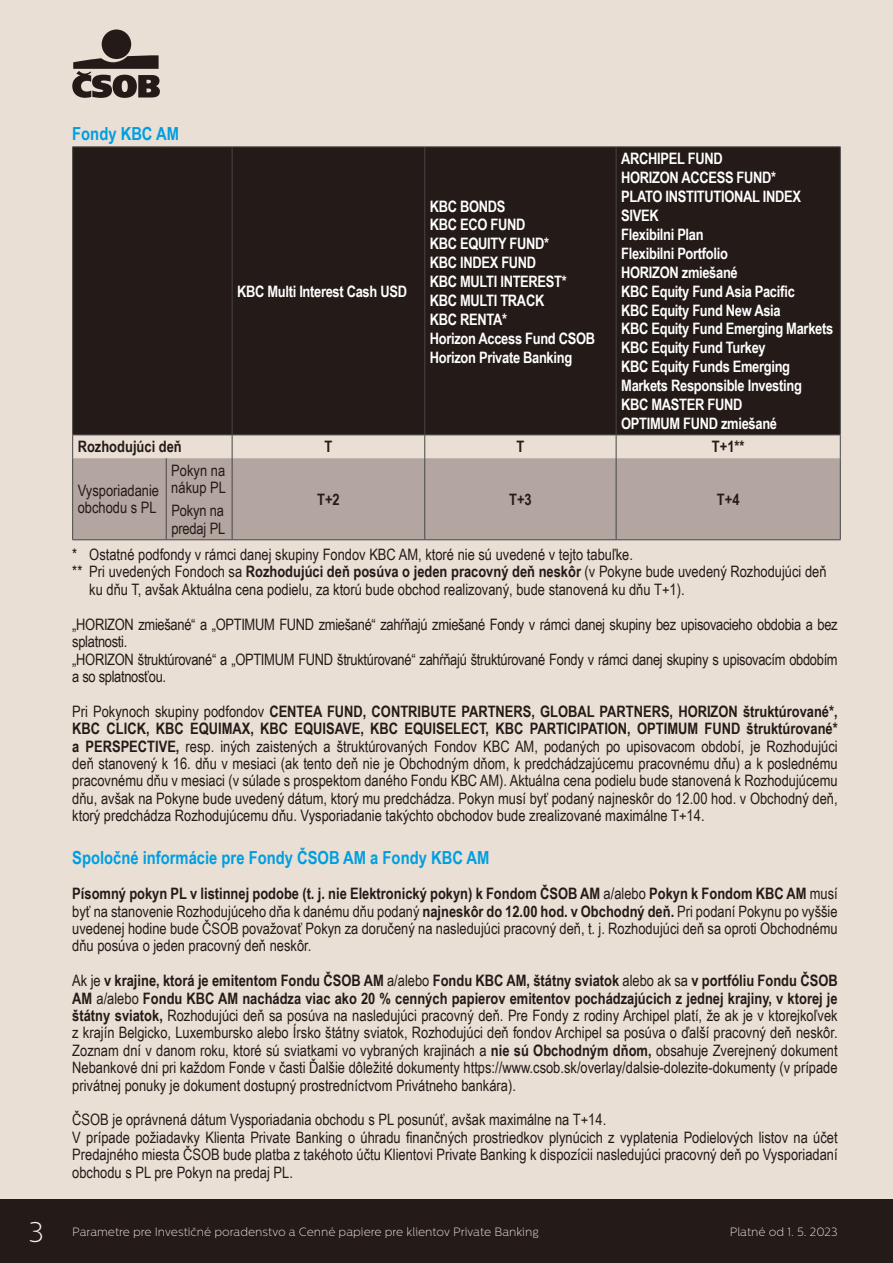
<style>
.page{position:relative;width:893px;height:1263px;background:#e9dfd5}
.page>*{position:absolute;margin:0;border:0;box-sizing:border-box;transform-origin:0 0}
.t1{font:200 28.5px "Centrale Sans";color:#f4efea}
.t2{font:700 18px "Arial Narrow";color:#009ee1}
.t3{font:15.75px/17.4px "Arial Narrow";color:#241a17}
.t4{font:700 15.75px/18.9px "Arial Narrow";letter-spacing:-.02em;color:#fff}
.t5{font:15.75px/17.4px "Arial Narrow";letter-spacing:-.02em;color:#241a17}
.t6{font:700 15.75px "Arial Narrow";color:#241a17}
.t7{font:200 12px "Centrale Sans";color:#e9dfd5}
.s1{font-weight:700}
</style>
<div class="page">
<div style="left:0;top:1199px;width:893px;height:64px;background:#241a17"></div>
<div style="left:102px;top:30px;width:29px;height:29px;background:#241a17;border-radius:50%"></div>
<svg style="left:72px;top:55px;width:88px;height:43px"></svg>
<div style="left:73px;top:147px;width:767px;height:287px;background:#241a17"></div>
<div style="left:73px;top:458px;width:767px;height:81px;background:#b3a6a0"></div>
<hr style="left:72px;top:147px;width:1px;height:287px;background:#464646">
<hr style="left:72px;top:146px;width:94px;height:1px;background:#464646">
<hr style="left:166px;top:146px;width:66px;height:1px;background:#464646">
<hr style="left:232px;top:146px;width:193px;height:1px;background:#464646">
<hr style="left:425px;top:146px;width:191px;height:1px;background:#464646">
<hr style="left:616px;top:146px;width:225px;height:1px;background:#464646">
<hr style="left:232px;top:147px;width:1px;height:287px;background:#464646">
<hr style="left:424px;top:147px;width:1px;height:287px;background:#464646">
<hr style="left:616px;top:147px;width:1px;height:287px;background:#464646">
<hr style="left:840px;top:147px;width:1px;height:287px;background:#464646">
<svg style="left:72px;top:435px;width:1px;height:23px"></svg>
<hr style="left:72px;top:434px;width:94px;height:1px;background:#464646">
<hr style="left:166px;top:434px;width:66px;height:1px;background:#464646">
<hr style="left:232px;top:434px;width:193px;height:1px;background:#464646">
<hr style="left:425px;top:434px;width:191px;height:1px;background:#464646">
<hr style="left:616px;top:434px;width:225px;height:1px;background:#464646">
<svg style="left:232px;top:435px;width:1px;height:23px"></svg>
<svg style="left:424px;top:435px;width:1px;height:23px"></svg>
<svg style="left:616px;top:435px;width:1px;height:23px"></svg>
<svg style="left:840px;top:435px;width:1px;height:23px"></svg>
<hr style="left:72px;top:458px;width:1px;height:41px;background:#464646">
<hr style="left:72px;top:499px;width:1px;height:40px;background:#464646">
<hr style="left:166px;top:458px;width:1px;height:41px;background:#464646">
<hr style="left:232px;top:458px;width:1px;height:41px;background:#464646">
<hr style="left:424px;top:458px;width:1px;height:41px;background:#464646">
<hr style="left:616px;top:458px;width:1px;height:41px;background:#464646">
<hr style="left:840px;top:458px;width:1px;height:41px;background:#464646">
<hr style="left:166px;top:499px;width:1px;height:40px;background:#464646">
<hr style="left:232px;top:499px;width:1px;height:40px;background:#464646">
<hr style="left:424px;top:499px;width:1px;height:40px;background:#464646">
<hr style="left:616px;top:499px;width:1px;height:40px;background:#464646">
<hr style="left:840px;top:499px;width:1px;height:40px;background:#464646">
<hr style="left:72px;top:539px;width:94px;height:1px;background:#464646">
<hr style="left:232px;top:539px;width:193px;height:1px;background:#464646">
<hr style="left:425px;top:539px;width:191px;height:1px;background:#464646">
<hr style="left:616px;top:539px;width:225px;height:1px;background:#464646">
<hr style="left:166px;top:539px;width:66px;height:1px;background:#464646">
<p class="t2" style="left:72px;top:121px;width:108px">Fondy KBC AM</p>
<p class="t4" style="left:237px;top:281px;width:171px">KBC Multi Interest Cash USD</p>
<p class="t4" style="left:430px;top:196px;width:167px">KBC BONDS<br>KBC ECO FUND<br>KBC EQUITY FUND*<br>KBC INDEX FUND<br>KBC MULTI INTEREST*<br>KBC MULTI TRACK<br>KBC RENTA*<br>Horizon Access Fund CSOB<br>Horizon Private Banking</p>
<p class="t4" style="left:621px;top:149px;width:213px">ARCHIPEL FUND<br>HORIZON ACCESS FUND*<br>PLATO INSTITUTIONAL INDEX<br>SIVEK<br>Flexibilni Plan<br>Flexibilni Portfolio<br>HORIZON zmiešané<br>KBC Equity Fund Asia Pacific<br>KBC Equity Fund New Asia<br>KBC Equity Fund Emerging Markets<br>KBC Equity Fund Turkey<br>KBC Equity Funds Emerging<br>Markets Responsible Investing<br>KBC MASTER FUND<br>OPTIMUM FUND zmiešané</p>
<p class="t6" style="left:78px;top:435px;width:106px">Rozhodujúci deň</p>
<p class="t6" style="left:324px;top:435px;width:9px">T</p>
<p class="t6" style="left:516px;top:435px;width:9px">T</p>
<p class="t6" style="left:712px;top:435px;width:34px">T+1**</p>
<p class="t3" style="left:78px;top:481px;width:83px">Vysporiadanie obchodu s PL</p>
<p class="t3" style="left:171px;top:461px;width:56px">Pokyn na nákup PL</p>
<p class="t6" style="left:317px;top:487px;width:24px">T+2</p>
<p class="t6" style="left:509px;top:487px;width:24px">T+3</p>
<p class="t6" style="left:717px;top:487px;width:24px">T+4</p>
<p class="t3" style="left:171px;top:502px;width:56px">Pokyn na predaj PL</p>
<p class="t3" style="left:72px;top:545px;width:562px">* Ostatné podfondy v rámci danej skupiny Fondov KBC AM, ktoré nie sú uvedené v tejto tabuľke.</p>
<p class="t3" style="left:72px;top:563px;width:756px">** Pri uvedených Fondoch sa <span class="s1">Rozhodujúci deň posúva o jeden pracovný deň neskôr</span> (v Pokyne bude uvedený Rozhodujúci deň</p>
<p class="t3" style="left:89px;top:580px;width:597px">ku dňu T, avšak Aktuálna cena podielu, za ktorú bude obchod realizovaný, bude stanovená ku dňu T+1).</p>
<p class="t5" style="left:72px;top:615px;width:767px">„HORIZON zmiešané“ a „OPTIMUM FUND zmiešané“ zahŕňajú zmiešané Fondy v rámci danej skupiny bez upisovacieho obdobia a bez splatnosti.<br>„HORIZON štruktúrované“ a „OPTIMUM FUND štruktúrované“ zahŕňajú štruktúrované Fondy v rámci danej skupiny s upisovacím obdobím a so splatnosťou.</p>
<p class="t3" style="left:72px;top:702px;width:767px;text-align:justify">Pri Pokynoch skupiny podfondov <span class="s1">CENTEA FUND, CONTRIBUTE PARTNERS, GLOBAL PARTNERS, HORIZON štruktúrované*, KBC CLICK, KBC EQUIMAX, KBC EQUISAVE, KBC EQUISELECT, KBC PARTICIPATION, OPTIMUM FUND štruktúrované* a PERSPECTIVE,</span> resp. iných zaistených a štruktúrovaných Fondov KBC AM, podaných po upisovacom období, je Rozhodujúci deň stanovený k 16. dňu v mesiaci (ak tento deň nie je Obchodným dňom, k predchádzajúcemu pracovnému dňu) a k poslednému pracovnému dňu v mesiaci (v súlade s prospektom daného Fondu KBC AM). Aktuálna cena podielu bude stanovená k Rozhodujúcemu dňu, avšak na Pokyne bude uvedený dátum, ktorý mu predchádza. Pokyn musí byť podaný najneskôr do 12.00 hod. v Obchodný deň, ktorý predchádza Rozhodujúcemu dňu. Vysporiadanie takýchto obchodov bude zrealizované maximálne T+14.</p>
<p class="t2" style="left:72px;top:844px;width:419px">Spoločné informácie pre Fondy ČSOB AM a Fondy KBC AM</p>
<p class="t3" style="left:72px;top:884px;width:767px;text-align:justify"><span class="s1">Písomný pokyn PL v listinnej podobe (t. j. nie Elektronický pokyn) k Fondom ČSOB AM</span> a/alebo <span class="s1">Pokyn k Fondom KBC AM</span> musí byť na stanovenie Rozhodujúceho dňa k danému dňu podaný <span class="s1">najneskôr do 12.00 hod. v Obchodný deň.</span> Pri podaní Pokynu po vyššie uvedenej hodine bude ČSOB považovať Pokyn za doručený na nasledujúci pracovný deň, t. j. Rozhodujúci deň sa oproti Obchodnému dňu posúva o jeden pracovný deň neskôr.</p>
<p class="t3" style="left:72px;top:971px;width:767px;text-align:justify">Ak je <span class="s1">v krajine, ktorá je emitentom Fondu ČSOB AM</span> a/alebo <span class="s1">Fondu KBC AM, štátny sviatok</span> alebo ak sa <span class="s1">v portfóliu Fondu ČSOB AM</span> a/alebo <span class="s1">Fondu KBC AM nachádza viac ako 20 % cenných papierov emitentov pochádzajúcich z jednej krajiny, v ktorej je štátny sviatok,</span> Rozhodujúci deň sa posúva na nasledujúci pracovný deň. Pre Fondy z rodiny Archipel platí, že ak je v ktorejkoľvek z krajín Belgicko, Luxembursko alebo Írsko štátny sviatok, Rozhodujúci deň fondov Archipel sa posúva o ďalší pracovný deň neskôr.<br>Zoznam dní v danom roku, ktoré sú sviatkami vo vybraných krajinách a <span class="s1">nie sú Obchodným dňom,</span> obsahuje Zverejnený dokument Nebankové dni pri každom Fonde v časti Ďalšie dôležité dokumenty https://www.csob.sk/overlay/dalsie-dolezite-dokumenty (v prípade privátnej ponuky je dokument dostupný prostredníctvom Privátneho bankára).</p>
<p class="t3" style="left:72px;top:1110px;width:767px">ČSOB je oprávnená dátum Vysporiadania obchodu s PL posunúť, avšak maximálne na T+14.<br>V prípade požiadavky Klienta Private Banking o úhradu finančných prostriedkov plynúcich z vyplatenia Podielových listov na účet Predajného miesta ČSOB bude platba z takéhoto účtu Klientovi Private Banking k dispozícii nasledujúci pracovný deň po Vysporiadaní obchodu s PL pre Pokyn na predaj PL.</p>
<h1 class="t1" style="left:28px;top:1216px;width:17px">3</h1>
<p class="t7" style="left:72px;top:1225px;width:468px">Parametre pre Investičné poradenstvo a Cenné papiere pre klientov Private Banking</p>
<p class="t7" style="left:730px;top:1225px;width:109px">Platné od 1. 5. 2023</p>
</div>
